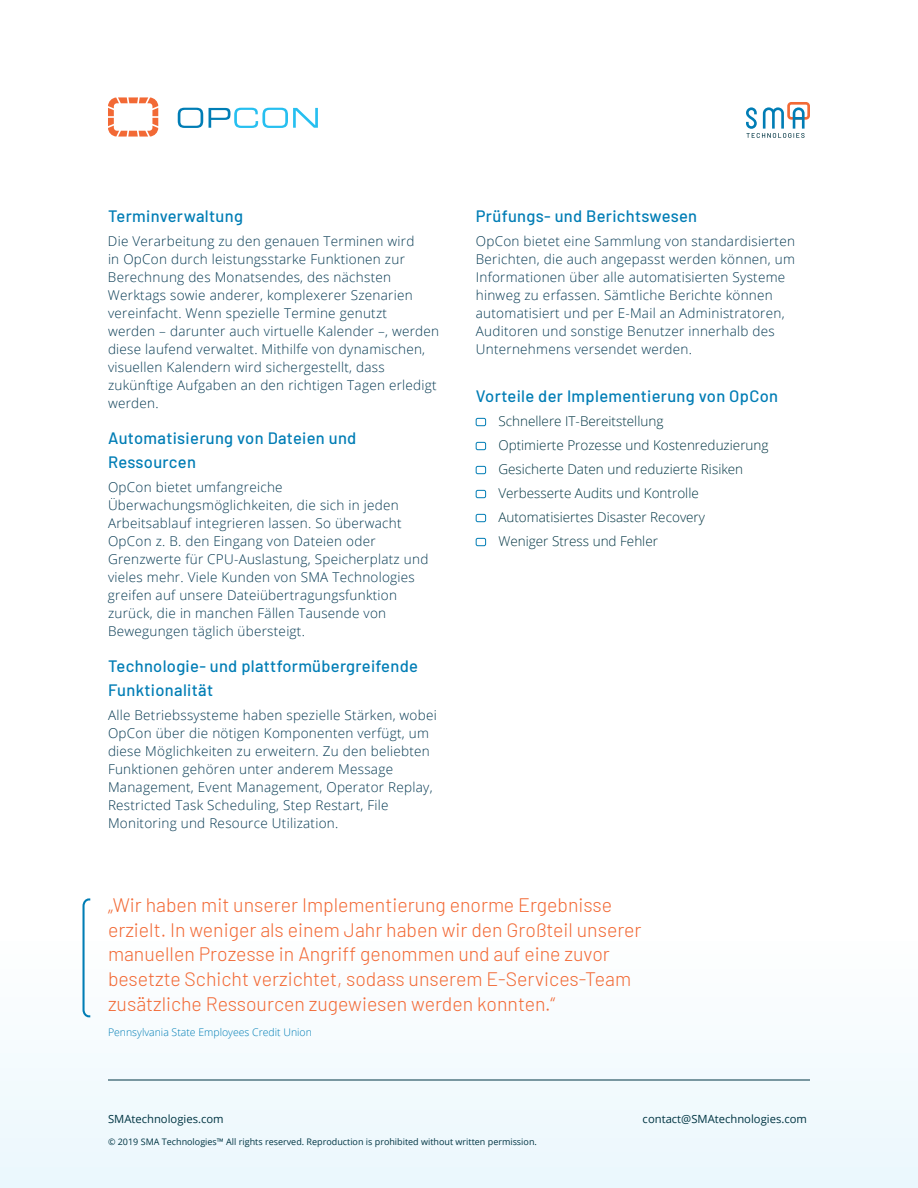
<style>
.page{position:relative;width:918px;height:1188px;background:#fff}
.page>*{position:absolute;margin:0;border:0;box-sizing:border-box;transform-origin:0 0}
.Quote_1{font:300 19.5px "Barlow";color:#f26935}
.body_text{font:500 16.5px/24px "Barlow";letter-spacing:.02em;color:#007db5}
.Headline_3{font:500 16.5px "Barlow";letter-spacing:.02em;color:#007db5}
.body_text-2{font:300 13.5px/18px "Open Sans";letter-spacing:.02em;color:#053952}
.Bullet_Text{font:300 13.5px "Open Sans";color:#003543}
.t1{font:11.25px "Open Sans";color:#003543}
.Attribute{font:300 10.5px "Open Sans";color:#007db5}
.t2{font:9px "Open Sans";color:#003543}
</style>
<div class="page">
<div style="left:0;top:793px;width:918px;height:395px;background:linear-gradient(to right,#f8fcfe,#f8fcfe)"></div>
<hr style="left:108px;top:1080px;width:702px;height:1px;background:#003543">
<svg style="left:746px;top:102px;width:64px;height:36px"></svg>
<div style="left:476px;top:418px;width:10px;height:8px;border:1px solid #007db5;border-radius:2px"></div>
<div style="left:476px;top:442px;width:10px;height:8px;border:1px solid #007db5;border-radius:2px"></div>
<div style="left:476px;top:466px;width:10px;height:8px;border:1px solid #007db5;border-radius:2px"></div>
<div style="left:476px;top:490px;width:10px;height:8px;border:1px solid #007db5;border-radius:2px"></div>
<div style="left:476px;top:514px;width:10px;height:8px;border:1px solid #007db5;border-radius:2px"></div>
<div style="left:476px;top:538px;width:10px;height:8px;border:1px solid #007db5;border-radius:2px"></div>
<svg style="left:108px;top:97px;width:50px;height:40px"></svg>
<svg style="left:178px;top:108px;width:25px;height:20px"></svg>
<svg style="left:209px;top:108px;width:109px;height:20px"></svg>
<svg style="left:81px;top:897px;width:11px;height:121px"></svg>
<p class="body_text" style="left:108px;top:203px;width:137px">Terminverwaltung</p>
<p class="body_text-2" style="left:108px;top:232px;width:333px">Die Verarbeitung zu den genauen Terminen wird<br>in OpCon durch leistungsstarke Funktionen zur Berechnung des Monatsendes, des nächsten Werktags sowie anderer, komplexerer Szenarien vereinfacht. Wenn spezielle Termine genutzt<br>werden – darunter auch virtuelle Kalender –, werden diese laufend verwaltet. Mithilfe von dynamischen, visuellen Kalendern wird sichergestellt, dass zukünftige Aufgaben an den richtigen Tagen erledigt werden.</p>
<p class="body_text" style="left:108px;top:425px;width:250px">Automatisierung von Dateien und<br>Ressourcen</p>
<p class="body_text-2" style="left:108px;top:478px;width:322px">OpCon bietet umfangreiche Überwachungsmöglichkeiten, die sich in jeden Arbeitsablauf integrieren lassen. So überwacht OpCon z. B. den Eingang von Dateien oder Grenzwerte für CPU-Auslastung, Speicherplatz und vieles mehr. Viele Kunden von SMA Technologies greifen auf unsere Dateiübertragungsfunktion zurück, die in manchen Fällen Tausende von Bewegungen täglich übersteigt.</p>
<p class="body_text" style="left:108px;top:653px;width:311px">Technologie- und plattformübergreifende<br>Funktionalität</p>
<p class="body_text-2" style="left:108px;top:706px;width:330px">Alle Betriebssysteme haben spezielle Stärken, wobei OpCon über die nötigen Komponenten verfügt, um diese Möglichkeiten zu erweitern. Zu den beliebten Funktionen gehören unter anderem Message Management, Event Management, Operator Replay, Restricted Task Scheduling, Step Restart, File Monitoring und Resource Utilization.</p>
<p class="body_text" style="left:476px;top:203px;width:223px">Prüfungs- und Berichtswesen</p>
<p class="body_text-2" style="left:476px;top:232px;width:321px">OpCon bietet eine Sammlung von standardisierten Berichten, die auch angepasst werden können, um Informationen über alle automatisierten Systeme hinweg zu erfassen. Sämtliche Berichte können automatisiert und per E-Mail an Administratoren, Auditoren und sonstige Benutzer innerhalb des Unternehmens versendet werden.</p>
<p class="Headline_3" style="left:476px;top:384px;width:304px">Vorteile der Implementierung von OpCon</p>
<p class="Bullet_Text" style="left:498px;top:412px;width:167px">Schnellere IT-Bereitstellung</p>
<p class="Bullet_Text" style="left:498px;top:436px;width:272px">Optimierte Prozesse und Kostenreduzierung</p>
<p class="Bullet_Text" style="left:498px;top:460px;width:246px">Gesicherte Daten und reduzierte Risiken</p>
<p class="Bullet_Text" style="left:498px;top:484px;width:202px">Verbesserte Audits und Kontrolle</p>
<p class="Bullet_Text" style="left:498px;top:508px;width:208px">Automatisiertes Disaster Recovery</p>
<p class="Bullet_Text" style="left:498px;top:532px;width:161px">Weniger Stress und Fehler</p>
<p class="Quote_1" style="left:108px;top:891px;width:506px">„Wir haben mit unserer Implementierung enorme Ergebnisse</p>
<p class="Quote_1" style="left:108px;top:916px;width:535px">erzielt. In weniger als einem Jahr haben wir den Großteil unserer</p>
<p class="Quote_1" style="left:108px;top:940px;width:503px">manuellen Prozesse in Angriff genommen und auf eine zuvor</p>
<p class="Quote_1" style="left:108px;top:965px;width:525px">besetzte Schicht verzichtet, sodass unserem E-Services-Team</p>
<p class="Quote_1" style="left:108px;top:990px;width:449px">zusätzliche Ressourcen zugewiesen werden konnten.“</p>
<p class="Attribute" style="left:108px;top:1025px;width:205px">Pennsylvania State Employees Credit Union</p>
<p class="t1" style="left:108px;top:1112px;width:117px">SMAtechnologies.com</p>
<p class="t1" style="left:643px;top:1112px;width:166px">contact@SMAtechnologies.com</p>
<p class="t2" style="left:108px;top:1135px;width:430px">© 2019 SMA Technologies™ All rights reserved. Reproduction is prohibited without written permission.</p>
</div>
